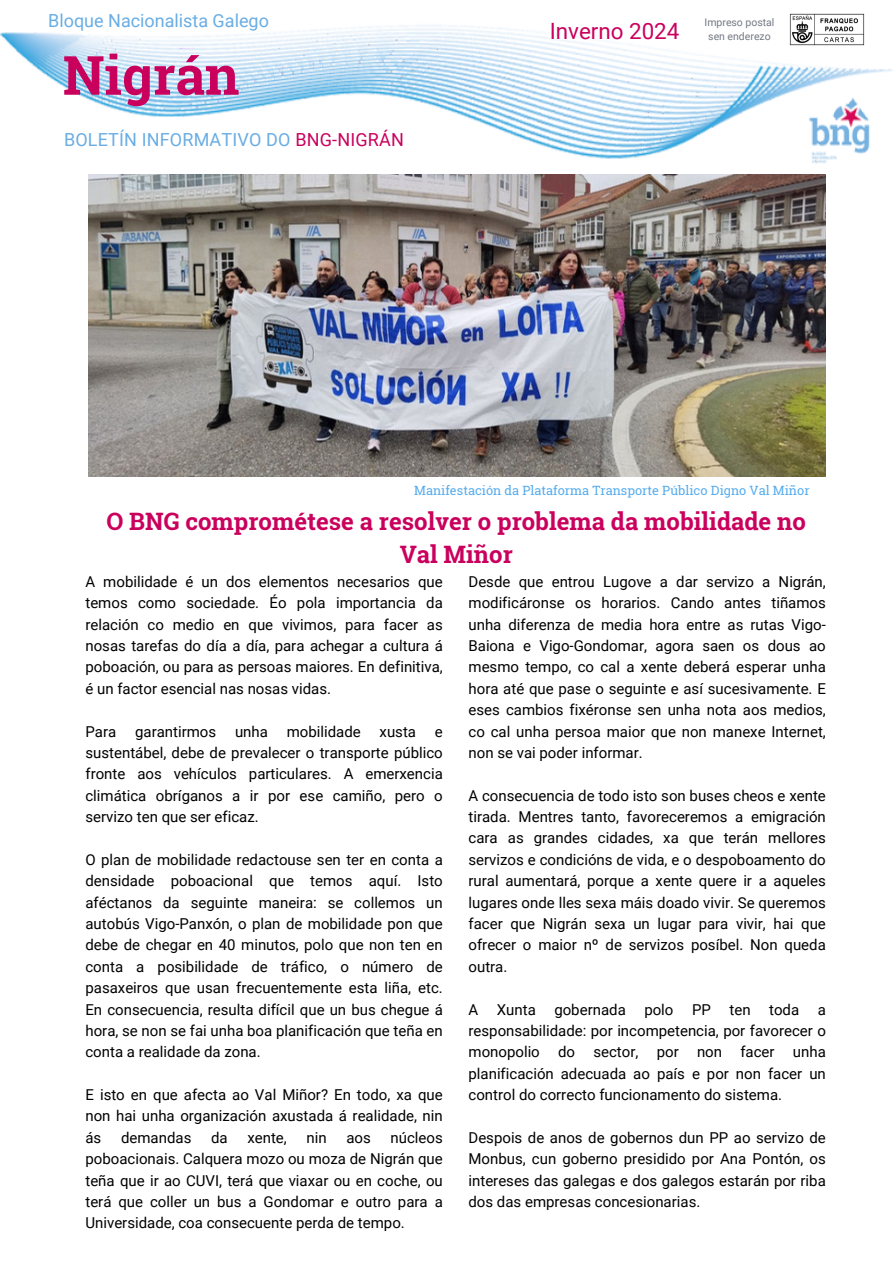
<style>
.page{position:relative;width:893px;height:1264px;background:#fff}
.page>*{position:absolute;margin:0;border:0;box-sizing:border-box;transform-origin:0 0}
.t1{font:700 54px "Roboto Slab";color:#ca005d}
.t2{font:700 24px/32.7px "Roboto Slab";color:#ca005d;text-align:center}
.t3{font:22.35px "Roboto";color:#ca005d}
.t4{font:18px "Roboto";letter-spacing:.01em;color:#6aade4}
.t5{font:15px/21.3px "Roboto";color:#000;text-align:justify}
.t6{font:12.75px "Roboto Slab";color:#55acee}
.t7{font:10.5px "Roboto";color:#737882}
.s1{color:#ca005d}
</style>
<div class="page">
<img style="left:0;top:13px;width:892px;height:151px">
<img style="left:789px;top:14px;width:75px;height:31px">
<img style="left:88px;top:174px;width:737px;height:303px">
<h2 class="t4" style="left:48px;top:11px;width:222px">Bloque Nacionalista Galego</h2>
<h6 class="t3" style="left:549px;top:18px;width:131px">Inverno 2024</h6>
<p class="t1" style="left:63px;top:38px;width:178px">Nigrán</p>
<h6 class="t4" style="left:64px;top:129px;width:341px">BOLETÍN INFORMATIVO DO <span class="s1">BNG-NIGRÁN</span></h6>
<h5 class="t7" style="left:704px;top:16px;width:71px">Impreso postal</h5>
<h1 class="t7" style="left:708px;top:30px;width:64px">sen enderezo</h1>
<h6 class="t6" style="left:414px;top:481px;width:397px">Manifestación da Plataforma Transporte Público Digno Val Miñor</h6>
<p class="t2" style="left:106px;top:504px;width:701px">O BNG comprométese a resolver o problema da mobilidade no<br>Val Miñor</p>
<p class="t5" style="left:85px;top:571px;width:359px">A mobilidade é un dos elementos necesarios que temos como sociedade. Éo pola importancia da relación co medio en que vivimos, para facer as nosas tarefas do día a día, para achegar a cultura á poboación, ou para as persoas maiores. En definitiva, é un factor esencial nas nosas vidas.</p>
<p class="t5" style="left:85px;top:720px;width:32px">Para</p>
<p class="t5" style="left:135px;top:720px;width:83px">garantirmos</p>
<p class="t5" style="left:235px;top:720px;width:34px">unha</p>
<p class="t5" style="left:287px;top:720px;width:76px">mobilidade</p>
<p class="t5" style="left:379px;top:720px;width:38px">xusta</p>
<h6 class="t5" style="left:468px;top:571px;width:359px">Desde que entrou Lugove a dar servizo a Nigrán, modificáronse os horarios. Cando antes tiñamos unha diferenza de media hora entre as rutas Vigo-Baiona e Vigo-Gondomar, agora saen os dous ao mesmo tempo, co cal a xente deberá esperar unha hora até que pase o seguinte e así sucesivamente. E eses cambios fixéronse sen unha nota aos medios, co cal unha persoa maior que non manexe Internet, non se vai poder informar.</h6>
<h6 class="t5" style="left:468px;top:785px;width:359px">A consecuencia de todo isto son buses cheos e xente tirada. Mentres tanto, favoreceremos a emigración cara as grandes cidades, xa que terán mellores servizos e condicións de vida, e o despoboamento do rural aumentará, porque a xente quere ir a aqueles lugares onde lles sexa máis doado vivir. Se queremos facer que Nigrán sexa un lugar para vivir, hai que ofrecer o maior nº de servizos posíbel. Non queda outra.</h6>
<h6 class="t5" style="left:468px;top:998px;width:359px">A Xunta gobernada polo PP ten toda a responsabilidade: por incompetencia, por favorecer o monopolio do sector, por non facer unha planificación adecuada ao país e por non facer un control do correcto funcionamento do sistema.</h6>
<h6 class="t5" style="left:468px;top:1127px;width:359px">Despois de anos de gobernos dun PP ao servizo de Monbus, cun goberno presidido por Ana Pontón, os intereses das galegas e dos galegos estarán por riba dos das empresas concesionarias.</h6>
<p class="t5" style="left:85px;top:720px;width:359px;text-indent:349px">e sustentábel, debe de prevalecer o transporte público fronte aos vehículos particulares. A emerxencia climática obríganos a ir por ese camiño, pero o servizo ten que ser eficaz.</p>
<h3 class="t5" style="left:85px;top:849px;width:359px">O plan de mobilidade redactouse sen ter en conta a densidade poboacional que temos aquí. Isto aféctanos da seguinte maneira: se collemos un autobús Vigo-Panxón, o plan de mobilidade pon que debe de chegar en 40 minutos, polo que non ten en conta a posibilidade de tráfico, o número de pasaxeiros que usan frecuentemente esta liña, etc.<br>En consecuencia, resulta difícil que un bus chegue á hora, se non se fai unha boa planificación que teña en conta a realidade da zona.</h3>
<p class="t5" style="left:85px;top:1084px;width:359px">E isto en que afecta ao Val Miñor? En todo, xa que non hai unha organización axustada á realidade, nin ás</p>
<p class="t5" style="left:85px;top:1127px;width:359px;text-indent:305px">núcleos poboacionais. Calquera mozo ou moza de Nigrán que teña que ir ao CUVI, terá que viaxar ou en coche, ou terá que coller un bus a Gondomar e outro para a Universidade, coa consecuente perda de tempo.</p>
<p class="t5" style="left:121px;top:1127px;width:72px">demandas</p>
<p class="t5" style="left:211px;top:1127px;width:18px">da</p>
<p class="t5" style="left:247px;top:1127px;width:41px">xente,</p>
<p class="t5" style="left:306px;top:1127px;width:22px">nin</p>
<p class="t5" style="left:346px;top:1127px;width:26px">aos</p>
</div>
